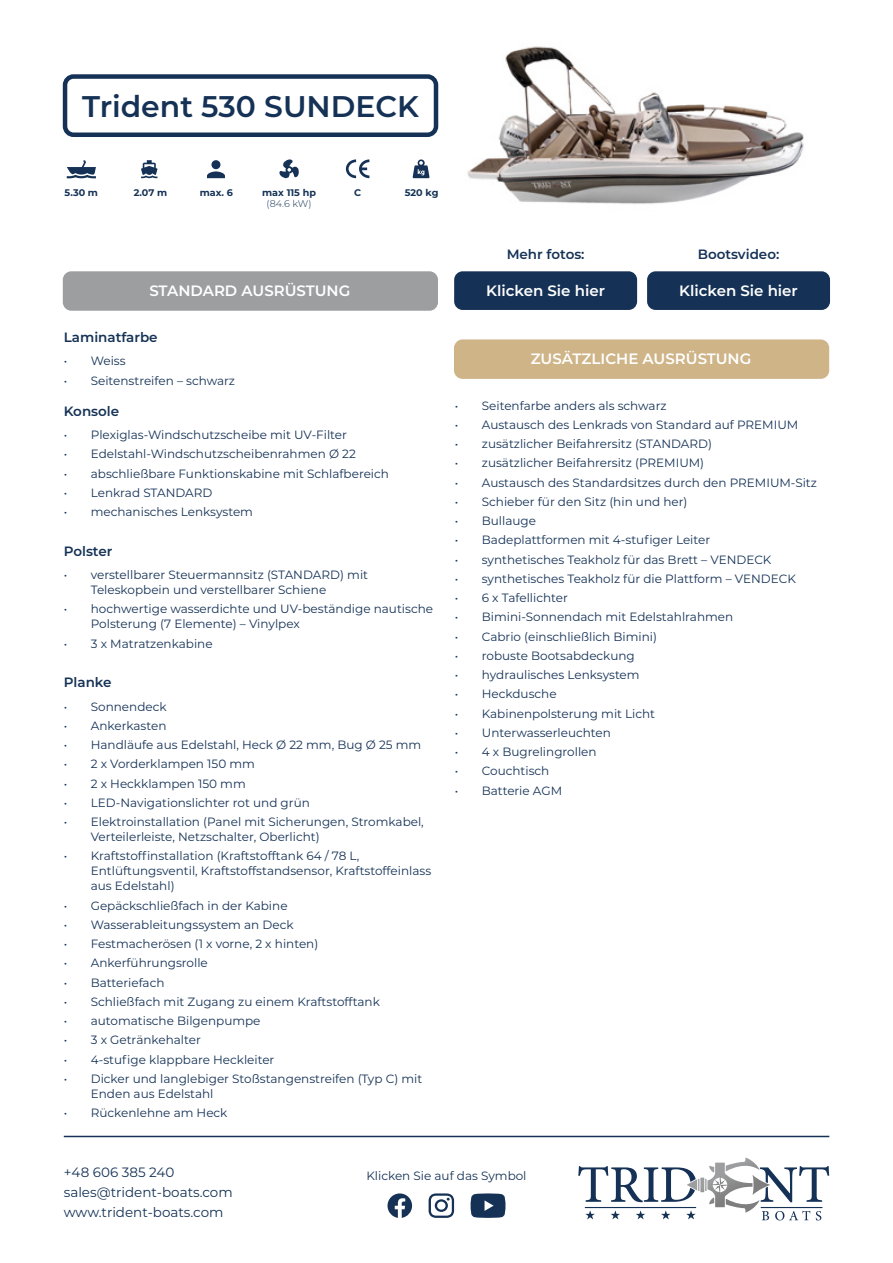
<style>
.page{position:relative;width:893px;height:1263px;background:#fff}
.page>*{position:absolute;margin:0;border:0;box-sizing:border-box;transform-origin:0 0}
.t1{font:600 29.85px "Montserrat";color:#153256}
.t2{font:600 15px "Montserrat";color:#fff}
.t3{font:13.5px/20px "Montserrat";color:#153256}
.t4{font:600 13.5px "Montserrat";color:#153256}
.t5{font:12px/15px "Montserrat";color:#153256}
.t6{font:700 9.6px "Montserrat";color:#153256}
.t7{font:300 9.6px "Montserrat";color:#153256}
</style>
<div class="page">
<div style="left:454px;top:271px;width:183px;height:39px;background:#153256;border-radius:9px"></div>
<div style="left:63px;top:271px;width:375px;height:40px;background:#9d9e9f;border-radius:9px"></div>
<div style="left:454px;top:339px;width:375px;height:40px;background:#ceb487;border-radius:9px"></div>
<div style="left:647px;top:271px;width:183px;height:39px;background:#153256;border-radius:9px"></div>
<svg style="left:578px;top:1157px;width:251px;height:63px"></svg>
<hr style="left:585px;top:1207px;width:111px;height:1px;background:#153256">
<hr style="left:761px;top:1207px;width:61px;height:1px;background:#153256">
<div style="left:63px;top:74px;width:375px;height:63px;border:4px solid #153256;border-radius:9px"></div>
<svg style="left:429px;top:1193px;width:25px;height:25px"></svg>
<svg style="left:387px;top:1193px;width:25px;height:25px"></svg>
<svg style="left:471px;top:1193px;width:34px;height:25px"></svg>
<svg style="left:141px;top:160px;width:16px;height:18px"></svg>
<svg style="left:413px;top:159px;width:17px;height:19px"></svg>
<svg style="left:346px;top:159px;width:23px;height:19px"></svg>
<svg style="left:279px;top:159px;width:20px;height:20px"></svg>
<svg style="left:67px;top:160px;width:29px;height:19px"></svg>
<svg style="left:207px;top:160px;width:18px;height:18px"></svg>
<img style="left:467px;top:46px;width:337px;height:158px">
<hr style="left:64px;top:1136px;width:765px;height:1px;background:#153256">
<h1 class="t1" style="left:82px;top:85px;width:338px">Trident 530 SUNDECK</h1>
<p class="t6" style="left:134px;top:185px;width:35px">2.07 m</p>
<p class="t6" style="left:262px;top:185px;width:55px">max 115 hp</p>
<p class="t6" style="left:354px;top:185px;width:9px">C</p>
<p class="t6" style="left:405px;top:185px;width:35px">520 kg</p>
<p class="t7" style="left:267px;top:197px;width:46px">(84.6 kW)</p>
<p class="t6" style="left:65px;top:185px;width:35px">5.30 m</p>
<p class="t6" style="left:200px;top:185px;width:35px">max. 6</p>
<p class="t4" style="left:507px;top:244px;width:79px">Mehr fotos:</p>
<p class="t2" style="left:149px;top:280px;width:202px">STANDARD AUSRÜSTUNG</p>
<p class="t2" style="left:486px;top:280px;width:120px">Klicken Sie hier</p>
<p class="t4" style="left:698px;top:244px;width:83px">Bootsvideo:</p>
<p class="t2" style="left:679px;top:280px;width:120px">Klicken Sie hier</p>
<p class="t4" style="left:64px;top:327px;width:95px">Laminatfarbe</p>
<p class="t5" style="left:64px;top:353px;width:63px">• Weiss</p>
<p class="t5" style="left:64px;top:372px;width:173px">• Seitenstreifen – schwarz</p>
<p class="t4" style="left:64px;top:401px;width:57px">Konsole</p>
<p class="t5" style="left:64px;top:427px;width:285px">• Plexiglas-Windschutzscheibe mit UV-Filter</p>
<p class="t5" style="left:64px;top:446px;width:294px">• Edelstahl-Windschutzscheibenrahmen Ø 22</p>
<p class="t5" style="left:64px;top:465px;width:327px">• abschließbare Funktionskabine mit Schlafbereich</p>
<p class="t5" style="left:64px;top:485px;width:150px">• Lenkrad STANDARD</p>
<p class="t5" style="left:64px;top:504px;width:191px">• mechanisches Lenksystem</p>
<p class="t4" style="left:64px;top:541px;width:50px">Polster</p>
<p class="t5" style="left:91px;top:567px;width:279px;text-indent:-27px">• verstellbarer Steuermannsitz (STANDARD) mit<br>Teleskopbein und verstellbarer Schiene</p>
<p class="t5" style="left:91px;top:601px;width:344px;text-indent:-27px">• hochwertige wasserdichte und UV-beständige nautische<br>Polsterung (7 Elemente) – Vinylpex</p>
<p class="t5" style="left:64px;top:635px;width:150px">• 3 x Matratzenkabine</p>
<p class="t4" style="left:64px;top:673px;width:49px">Planke</p>
<p class="t5" style="left:64px;top:698px;width:104px">• Sonnendeck</p>
<p class="t5" style="left:64px;top:718px;width:104px">• Ankerkasten</p>
<p class="t5" style="left:64px;top:737px;width:359px">• Handläufe aus Edelstahl, Heck Ø 22 mm, Bug Ø 25 mm</p>
<p class="t5" style="left:64px;top:756px;width:193px">• 2 x Vorderklampen 150 mm</p>
<p class="t5" style="left:64px;top:775px;width:183px">• 2 x Heckklampen 150 mm</p>
<p class="t5" style="left:64px;top:795px;width:248px">• LED-Navigationslichter rot und grün</p>
<p class="t5" style="left:91px;top:814px;width:335px;text-indent:-27px">• Elektroinstallation (Panel mit Sicherungen, Stromkabel,<br>Verteilerleiste, Netzschalter, Oberlicht)</p>
<p class="t5" style="left:91px;top:848px;width:342px;text-indent:-27px">• Kraftstoffinstallation (Kraftstofftank 64 / 78 L,<br>Entlüftungsventil, Kraftstoffstandsensor, Kraftstoffeinlass aus Edelstahl)</p>
<p class="t5" style="left:64px;top:897px;width:225px">• Gepäckschließfach in der Kabine</p>
<p class="t5" style="left:64px;top:917px;width:231px">• Wasserableitungssystem an Deck</p>
<p class="t5" style="left:64px;top:936px;width:256px">• Festmacherösen (1 x vorne, 2 x hinten)</p>
<p class="t5" style="left:64px;top:955px;width:146px">• Ankerführungsrolle</p>
<p class="t5" style="left:64px;top:974px;width:102px">• Batteriefach</p>
<p class="t5" style="left:64px;top:994px;width:318px">• Schließfach mit Zugang zu einem Kraftstofftank</p>
<p class="t5" style="left:64px;top:1013px;width:198px">• automatische Bilgenpumpe</p>
<p class="t5" style="left:64px;top:1032px;width:139px">• 3 x Getränkehalter</p>
<p class="t5" style="left:64px;top:1051px;width:212px">• 4-stufige klappbare Heckleiter</p>
<p class="t5" style="left:91px;top:1071px;width:333px;text-indent:-27px">• Dicker und langlebiger Stoßstangenstreifen (Typ C) mit<br>Enden aus Edelstahl</p>
<p class="t5" style="left:64px;top:1105px;width:165px">• Rückenlehne am Heck</p>
<p class="t2" style="left:531px;top:348px;width:222px">ZUSÄTZLICHE AUSRÜSTUNG</p>
<p class="t5" style="left:455px;top:397px;width:213px">• Seitenfarbe anders als schwarz</p>
<p class="t5" style="left:455px;top:417px;width:345px">• Austausch des Lenkrads von Standard auf PREMIUM</p>
<p class="t5" style="left:455px;top:436px;width:259px">• zusätzlicher Beifahrersitz (STANDARD)</p>
<p class="t5" style="left:455px;top:455px;width:251px">• zusätzlicher Beifahrersitz (PREMIUM)</p>
<p class="t5" style="left:455px;top:474px;width:364px">• Austausch des Standardsitzes durch den PREMIUM-Sitz</p>
<p class="t5" style="left:455px;top:494px;width:234px">• Schieber für den Sitz (hin und her)</p>
<p class="t5" style="left:455px;top:513px;width:83px">• Bullauge</p>
<p class="t5" style="left:455px;top:532px;width:257px">• Badeplattformen mit 4-stufiger Leiter</p>
<p class="t5" style="left:455px;top:551px;width:318px">• synthetisches Teakholz für das Brett – VENDECK</p>
<p class="t5" style="left:455px;top:571px;width:343px">• synthetisches Teakholz für die Plattform – VENDECK</p>
<p class="t5" style="left:455px;top:590px;width:115px">• 6 x Tafellichter</p>
<p class="t5" style="left:455px;top:609px;width:280px">• Bimini-Sonnendach mit Edelstahlrahmen</p>
<p class="t5" style="left:455px;top:628px;width:204px">• Cabrio (einschließlich Bimini)</p>
<p class="t5" style="left:455px;top:648px;width:181px">• robuste Bootsabdeckung</p>
<p class="t5" style="left:455px;top:667px;width:186px">• hydraulisches Lenksystem</p>
<p class="t5" style="left:455px;top:686px;width:103px">• Heckdusche</p>
<p class="t5" style="left:455px;top:705px;width:202px">• Kabinenpolsterung mit Licht</p>
<p class="t5" style="left:455px;top:725px;width:157px">• Unterwasserleuchten</p>
<p class="t5" style="left:455px;top:744px;width:143px">• 4 x Bugrelingrollen</p>
<p class="t5" style="left:455px;top:763px;width:96px">• Couchtisch</p>
<p class="t5" style="left:455px;top:782px;width:109px">• Batterie AGM</p>
<p class="t3" style="left:64px;top:1161px;width:170px">+48 606 385 240 sales@trident-boats.com www.trident-boats.com</p>
<p class="t5" style="left:366px;top:1168px;width:162px">Klicken Sie auf das Symbol</p>
</div>
